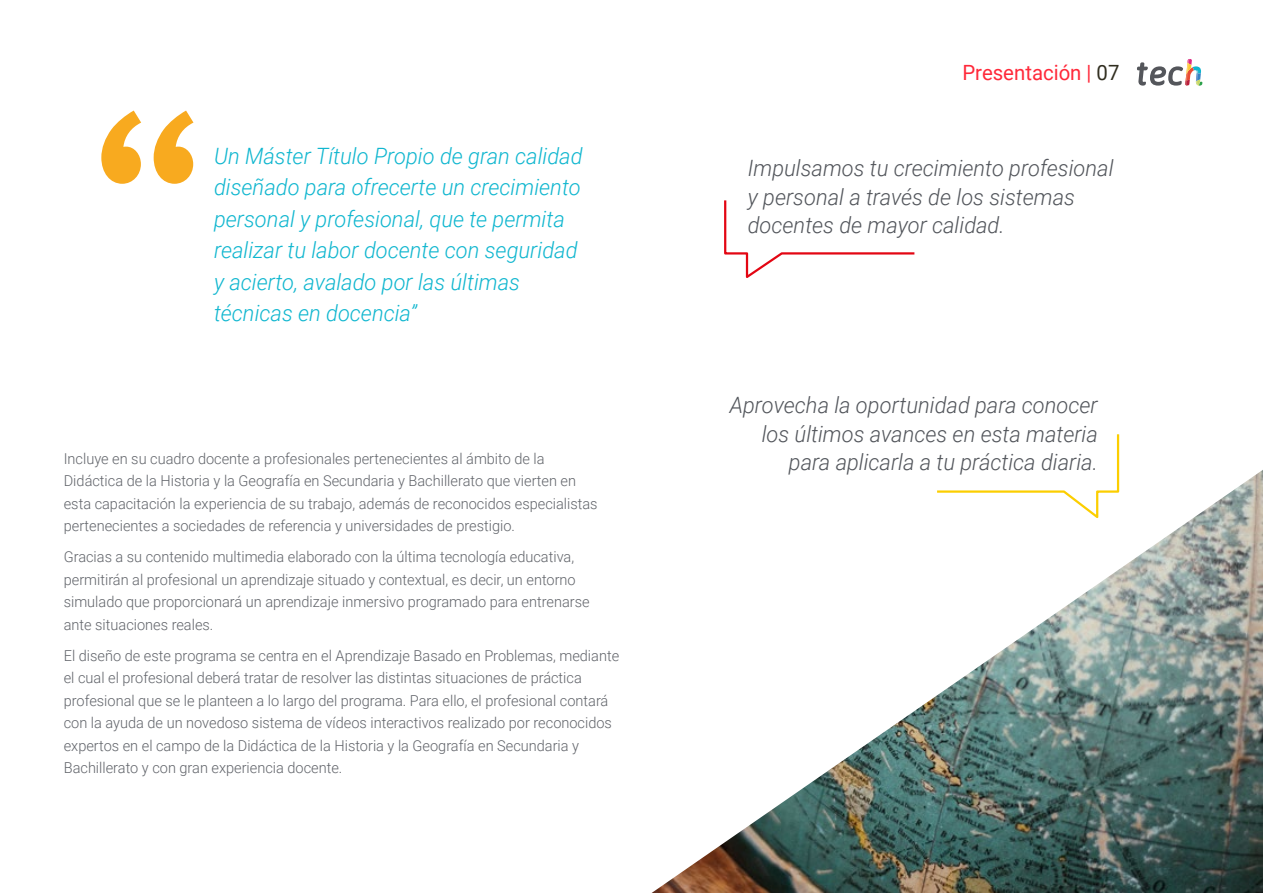
<style>
.page{position:relative;width:1263px;height:893px;background:#fff}
.page>*{position:absolute;margin:0;border:0;box-sizing:border-box;transform-origin:0 0}
.t1{font:italic 300 22.5px/31.5px "Roboto";color:#0fb6cf}
.t2{font:italic 300 22.5px/28.5px "Roboto";color:#52555b;text-align:right}
.t3{font:21px "Roboto";color:#ff293a}
.t4{font:300 15px/22.5px "Roboto";color:#61646a}
.s1{color:#312e20}
</style>
<div class="page">
<svg style="left:101px;top:111px;width:92px;height:73px"></svg>
<img style="left:651px;top:470px;width:612px;height:423px">
<svg style="left:935px;top:434px;width:185px;height:88px"></svg>
<svg style="left:724px;top:200px;width:191px;height:78px"></svg>
<svg style="left:1137px;top:59px;width:65px;height:27px"></svg>
<h1 class="t1" style="left:214px;top:139px;width:370px">Un Máster Título Propio de gran calidad diseñado para ofrecerte un crecimiento personal y profesional, que te permita realizar tu labor docente con seguridad y acierto, avalado por las últimas técnicas en docencia”</h1>
<p class="t4" style="left:64px;top:446px;width:535px">Incluye en su cuadro docente a profesionales pertenecientes al ámbito de la Didáctica de la Historia y la Geografía en Secundaria y Bachillerato que vierten en esta capacitación la experiencia de su trabajo, además de reconocidos especialistas pertenecientes a sociedades de referencia y universidades de prestigio.</p>
<p class="t4" style="left:64px;top:545px;width:527px">Gracias a su contenido multimedia elaborado con la última tecnología educativa, permitirán al profesional un aprendizaje situado y contextual, es decir, un entorno simulado que proporcionará un aprendizaje inmersivo programado para entrenarse ante situaciones reales.</p>
<p class="t4" style="left:64px;top:643px;width:557px">El diseño de este programa se centra en el Aprendizaje Basado en Problemas, mediante el cual el profesional deberá tratar de resolver las distintas situaciones de práctica profesional que se le planteen a lo largo del programa. Para ello, el profesional contará con la ayuda de un novedoso sistema de vídeos interactivos realizado por reconocidos expertos en el campo de la Didáctica de la Historia y la Geografía en Secundaria y Bachillerato y con gran experiencia docente.</p>
<h2 class="t3" style="left:962px;top:57px;width:159px">Presentación | <span class="s1">07</span></h2>
<h1 class="t2" style="left:748px;top:153px;width:367px;text-align:left">Impulsamos tu crecimiento profesional y personal a través de los sistemas docentes de mayor calidad.</h1>
<h1 class="t2" style="left:730px;top:390px;width:370px">Aprovecha la oportunidad para conocer los últimos avances en esta materia para aplicarla a tu práctica diaria.</h1>
</div>
